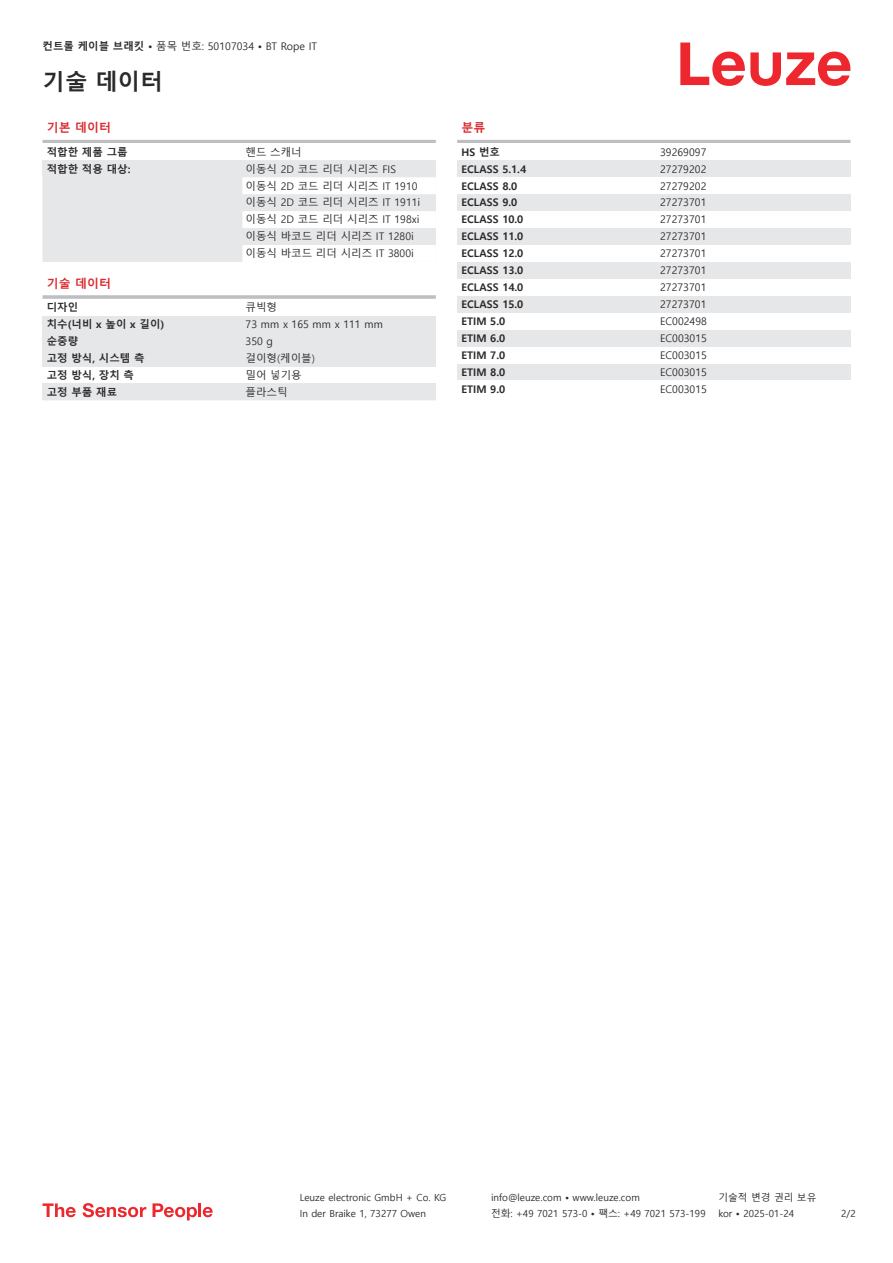
<style>
.page{position:relative;width:893px;height:1263px;background:#fff}
.page>*{position:absolute;margin:0;border:0;box-sizing:border-box;transform-origin:0 0}
.t1{font:700 22.5px "Malgun Gothic";color:#2b292a}
.t2{font:700 12px "Malgun Gothic";color:#db2a30}
.t3{font:10.5px/17px "Malgun Gothic";color:#2b292a}
.t4{font:700 10.5px "Malgun Gothic";color:#2b292a}
.t5{font:9.75px "Malgun Gothic";color:#2b292a}
.s1{font-weight:700}
</style>
<div class="page">
<svg style="left:680px;top:43px;width:170px;height:43px"></svg>
<svg style="left:43px;top:177px;width:393px;height:190px;fill:#e6e7e9"></svg>
<hr style="left:43px;top:140px;width:393px;height:3px;background:#bdbfc1">
<div style="left:43px;top:160px;width:199px;height:17px;background:#e6e7e9"></div>
<svg style="left:242px;top:160px;width:194px;height:102px"></svg>
<div style="left:43px;top:279px;width:393px;height:18px;background:#fff"></div>
<hr style="left:43px;top:295px;width:393px;height:4px;background:#c7c9ca">
<div style="left:43px;top:299px;width:199px;height:17px;background:#fff"></div>
<div style="left:242px;top:299px;width:194px;height:17px;background:#fff"></div>
<div style="left:43px;top:316px;width:199px;height:17px;background:#e6e7e9"></div>
<div style="left:242px;top:316px;width:194px;height:17px;background:#e6e7e9"></div>
<div style="left:43px;top:333px;width:199px;height:17px;background:#e6e7e9"></div>
<div style="left:242px;top:333px;width:194px;height:17px;background:#e6e7e9"></div>
<div style="left:43px;top:350px;width:199px;height:16px;background:#e6e7e9"></div>
<div style="left:242px;top:350px;width:194px;height:16px;background:#e6e7e9"></div>
<div style="left:43px;top:383px;width:199px;height:17px;background:#e6e7e9"></div>
<div style="left:242px;top:383px;width:194px;height:17px;background:#e6e7e9"></div>
<hr style="left:457px;top:140px;width:393px;height:3px;background:#bdbfc1">
<div style="left:457px;top:160px;width:200px;height:17px;background:#e6e7e9"></div>
<div style="left:657px;top:160px;width:193px;height:17px;background:#e6e7e9"></div>
<div style="left:457px;top:194px;width:200px;height:17px;background:#e6e7e9"></div>
<div style="left:657px;top:194px;width:193px;height:17px;background:#e6e7e9"></div>
<div style="left:457px;top:228px;width:200px;height:17px;background:#e6e7e9"></div>
<div style="left:657px;top:228px;width:193px;height:17px;background:#e6e7e9"></div>
<div style="left:457px;top:262px;width:200px;height:17px;background:#e6e7e9"></div>
<div style="left:657px;top:262px;width:193px;height:17px;background:#e6e7e9"></div>
<div style="left:457px;top:296px;width:200px;height:17px;background:#e6e7e9"></div>
<div style="left:657px;top:296px;width:193px;height:17px;background:#e6e7e9"></div>
<div style="left:457px;top:330px;width:200px;height:17px;background:#e6e7e9"></div>
<div style="left:657px;top:330px;width:193px;height:17px;background:#e6e7e9"></div>
<div style="left:457px;top:364px;width:200px;height:16px;background:#e6e7e9"></div>
<div style="left:657px;top:364px;width:193px;height:16px;background:#e6e7e9"></div>
<svg style="left:43px;top:1203px;width:33px;height:14px"></svg>
<svg style="left:83px;top:1203px;width:63px;height:14px"></svg>
<svg style="left:153px;top:1203px;width:44px;height:17px"></svg>
<hr style="left:198px;top:1203px;width:3px;height:14px;background:#ed272d">
<svg style="left:203px;top:1207px;width:10px;height:10px"></svg>
<p class="t3" style="left:43px;top:38px;width:276px"><span class="s1">컨트롤 케이블 브래킷 •</span> 품목 번호: 50107034 <span class="s1">•</span> BT Rope IT</p>
<h1 class="t1" style="left:43px;top:69px;width:122px">기술 데이터</h1>
<p class="t2" style="left:47px;top:121px;width:66px">기본 데이터</p>
<p class="t4" style="left:47px;top:146px;width:82px">적합한 제품 그룹</p>
<p class="t3" style="left:246px;top:144px;width:58px">핸드 스캐너</p>
<p class="t4" style="left:47px;top:163px;width:85px">적합한 적용 대상:</p>
<p class="t3" style="left:246px;top:161px;width:176px">이동식 2D 코드 리더 시리즈 FIS 이동식 2D 코드 리더 시리즈 IT 1910 이동식 2D 코드 리더 시리즈 IT 1911i 이동식 2D 코드 리더 시리즈 IT 198xi 이동식 바코드 리더 시리즈 IT 1280i 이동식 바코드 리더 시리즈 IT 3800i</p>
<p class="t2" style="left:47px;top:276px;width:66px">기술 데이터</p>
<p class="t4" style="left:47px;top:301px;width:33px">디자인</p>
<p class="t3" style="left:246px;top:299px;width:33px">큐빅형</p>
<p class="t4" style="left:47px;top:318px;width:119px">치수(너비 x 높이 x 길이)</p>
<p class="t3" style="left:246px;top:316px;width:139px">73 mm x 165 mm x 111 mm</p>
<p class="t4" style="left:47px;top:335px;width:33px">순중량</p>
<p class="t3" style="left:246px;top:333px;width:29px">350 g</p>
<p class="t4" style="left:47px;top:352px;width:99px">고정 방식, 시스템 측</p>
<p class="t3" style="left:246px;top:350px;width:71px">걸이형(케이블)</p>
<p class="t4" style="left:47px;top:369px;width:89px">고정 방식, 장치 측</p>
<p class="t3" style="left:246px;top:367px;width:58px">밀어 넣기용</p>
<p class="t4" style="left:47px;top:386px;width:72px">고정 부품 재료</p>
<p class="t3" style="left:246px;top:384px;width:43px">플라스틱</p>
<p class="t2" style="left:461px;top:121px;width:25px">분류</p>
<p class="t4" style="left:461px;top:146px;width:40px">HS 번호</p>
<p class="t3" style="left:660px;top:144px;width:48px">39269097</p>
<p class="t4" style="left:461px;top:163px;width:66px">ECLASS 5.1.4</p>
<p class="t3" style="left:660px;top:161px;width:48px">27279202</p>
<p class="t4" style="left:461px;top:179px;width:57px">ECLASS 8.0</p>
<p class="t3" style="left:660px;top:177px;width:48px">27279202</p>
<p class="t4" style="left:461px;top:196px;width:57px">ECLASS 9.0</p>
<p class="t3" style="left:660px;top:194px;width:48px">27273701</p>
<p class="t4" style="left:461px;top:213px;width:63px">ECLASS 10.0</p>
<p class="t3" style="left:660px;top:211px;width:48px">27273701</p>
<p class="t4" style="left:461px;top:230px;width:63px">ECLASS 11.0</p>
<p class="t3" style="left:660px;top:228px;width:48px">27273701</p>
<p class="t4" style="left:461px;top:247px;width:63px">ECLASS 12.0</p>
<p class="t3" style="left:660px;top:245px;width:48px">27273701</p>
<p class="t4" style="left:461px;top:264px;width:63px">ECLASS 13.0</p>
<p class="t3" style="left:660px;top:262px;width:48px">27273701</p>
<p class="t4" style="left:461px;top:281px;width:63px">ECLASS 14.0</p>
<p class="t3" style="left:660px;top:279px;width:48px">27273701</p>
<p class="t4" style="left:461px;top:298px;width:63px">ECLASS 15.0</p>
<p class="t3" style="left:660px;top:296px;width:48px">27273701</p>
<p class="t4" style="left:461px;top:315px;width:45px">ETIM 5.0</p>
<p class="t3" style="left:660px;top:313px;width:48px">EC002498</p>
<p class="t4" style="left:461px;top:332px;width:45px">ETIM 6.0</p>
<p class="t3" style="left:660px;top:330px;width:48px">EC003015</p>
<p class="t4" style="left:461px;top:349px;width:45px">ETIM 7.0</p>
<p class="t3" style="left:660px;top:347px;width:48px">EC003015</p>
<p class="t4" style="left:461px;top:366px;width:45px">ETIM 8.0</p>
<p class="t3" style="left:660px;top:364px;width:48px">EC003015</p>
<p class="t4" style="left:461px;top:383px;width:45px">ETIM 9.0</p>
<p class="t3" style="left:660px;top:381px;width:48px">EC003015</p>
<p class="t5" style="left:300px;top:1192px;width:148px">Leuze electronic GmbH + Co. KG</p>
<p class="t5" style="left:491px;top:1192px;width:150px">info@leuze.com • www.leuze.com</p>
<p class="t5" style="left:718px;top:1192px;width:100px">기술적 변경 권리 보유</p>
<p class="t5" style="left:300px;top:1208px;width:128px">In der Braike 1, 73277 Owen</p>
<p class="t5" style="left:491px;top:1208px;width:216px">전화: +49 7021 573-0 • 팩스: +49 7021 573-199</p>
<p class="t5" style="left:718px;top:1208px;width:77px">kor • 2025-01-24</p>
<p class="t5" style="left:841px;top:1208px;width:16px">2/2</p>
</div>
